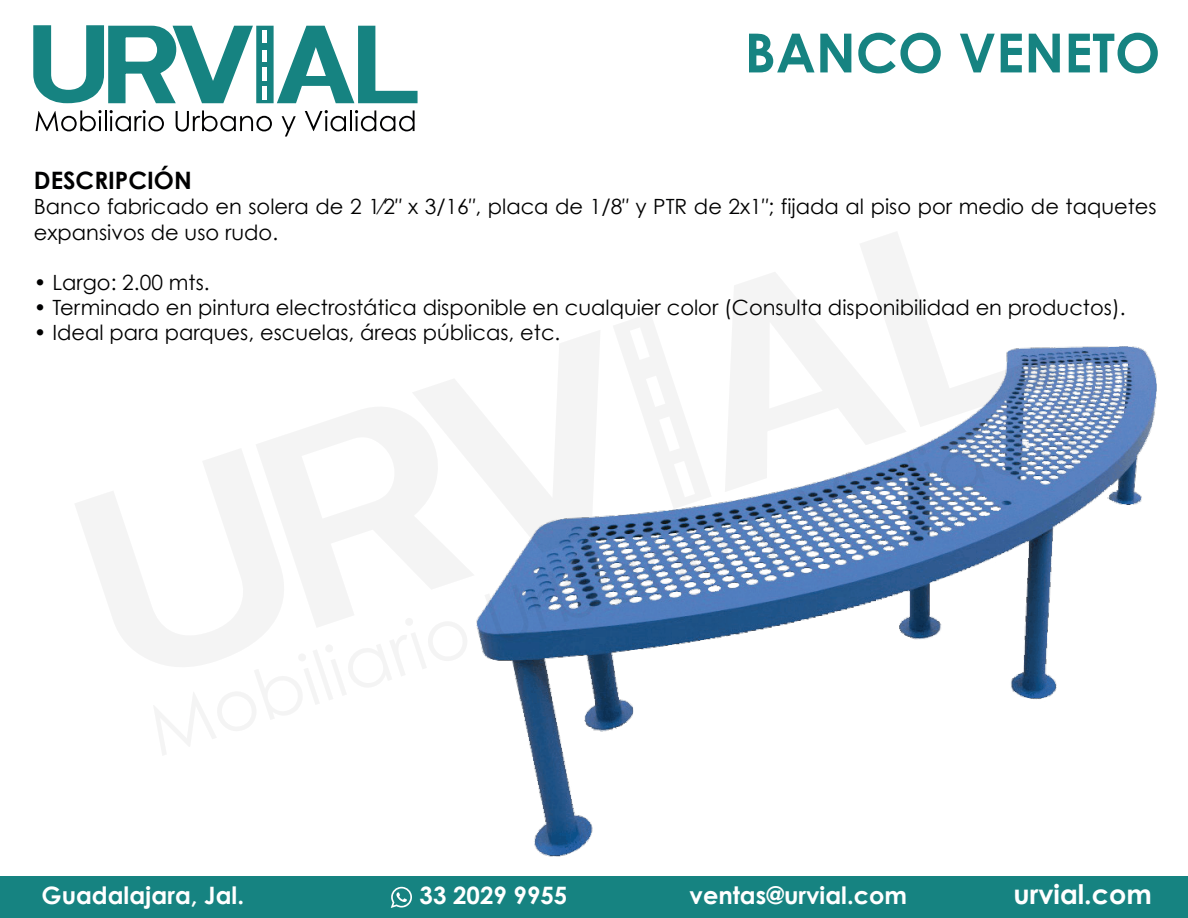
<style>
.page{position:relative;width:1188px;height:918px;background:#fff}
.page>*{position:absolute;margin:0;border:0;box-sizing:border-box;transform-origin:0 0}
.t1{font:700 54px "Century Gothic";color:#168381}
.t2{font:700 27px "Century Gothic";color:#fff}
.t3{font:700 24px "Century Gothic";color:#fff}
.t4{font:700 24px "Century Gothic";color:#000001}
.t5{font:21px/25.2px "Century Gothic";color:#000001}
</style>
<div class="page">
<img style="left:532px;top:347px;width:625px;height:509px">
<svg style="left:33px;top:25px;width:220px;height:79px"></svg>
<div style="left:256px;top:26px;width:18px;height:77px;background:#168381;border:2px solid #168381"></div>
<svg style="left:277px;top:25px;width:141px;height:79px"></svg>
<div style="left:262px;top:31px;width:5px;height:12px;background:#fff"></div>
<svg style="left:36px;top:110px;width:66px;height:21px"></svg>
<hr style="left:105px;top:110px;width:2px;height:21px;background:#000001">
<svg style="left:110px;top:110px;width:54px;height:21px"></svg>
<svg style="left:176px;top:110px;width:96px;height:22px"></svg>
<svg style="left:282px;top:116px;width:14px;height:20px"></svg>
<svg style="left:305px;top:110px;width:41px;height:21px"></svg>
<hr style="left:350px;top:110px;width:2px;height:21px;background:#000001">
<svg style="left:355px;top:110px;width:60px;height:21px"></svg>
<div style="left:262px;top:51px;width:5px;height:11px;background:#fff"></div>
<div style="left:262px;top:67px;width:5px;height:13px;background:#fff"></div>
<div style="left:262px;top:86px;width:5px;height:13px;background:#fff"></div>
<div style="left:0;top:876px;width:1188px;height:42px;background:#168381"></div>
<svg style="left:391px;top:887px;width:21px;height:21px"></svg>
<svg style="left:75px;top:491px;width:78px;height:170px"></svg>
<svg style="left:153px;top:232px;width:925px;height:524px"></svg>
<h1 class="t1" style="left:745px;top:12px;width:417px">BANCO VENETO</h1>
<p class="t4" style="left:34px;top:162px;width:159px">DESCRIPCIÓN</p>
<p class="t5" style="left:34px;top:194px;width:1124px">Banco fabricado en solera de 2 1⁄2″ x 3/16″, placa de 1/8″ y PTR de 2x1″; fijada al piso por medio de taquetes expansivos de uso rudo.</p>
<p class="t5" style="left:34px;top:270px;width:177px">• Largo: 2.00 mts.</p>
<p class="t5" style="left:34px;top:295px;width:1093px">• Terminado en pintura electrostática disponible en cualquier color (Consulta disponibilidad en productos).</p>
<p class="t5" style="left:34px;top:320px;width:528px">• Ideal para parques, escuelas, áreas públicas, etc.</p>
<p class="t3" style="left:42px;top:878px;width:204px">Guadalajara, Jal.</p>
<p class="t3" style="left:420px;top:878px;width:149px">33 2029 9955</p>
<p class="t3" style="left:690px;top:878px;width:219px">ventas@urvial.com</p>
<p class="t2" style="left:1014px;top:874px;width:140px">urvial.com</p>
</div>
